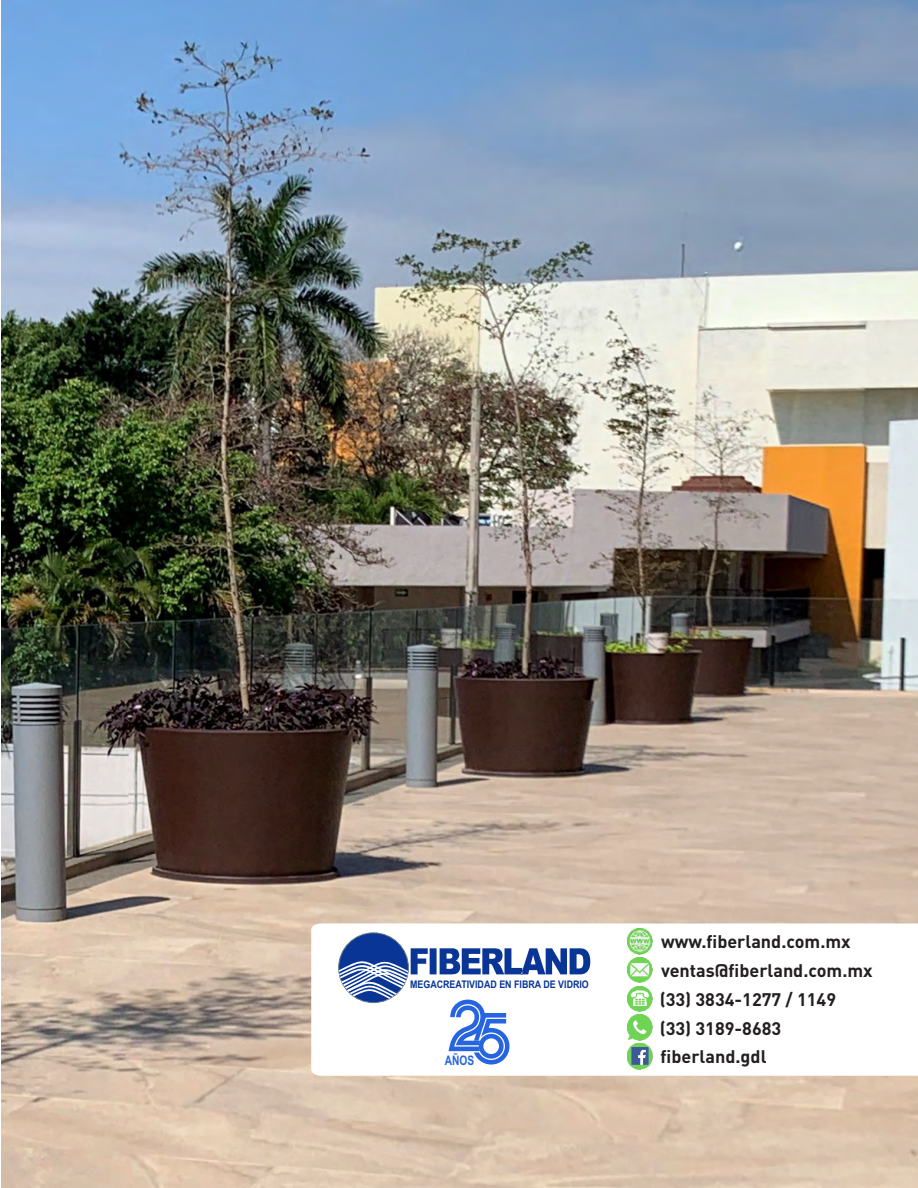
<style>
.page{position:relative;width:918px;height:1188px;background:#fff}
.page>*{position:absolute;margin:0;border:0;box-sizing:border-box;transform-origin:0 0}
.t1{font:700 18px/28.8px "DIN";color:#231f20}
.t2{font:700 13.05px "Arial";color:#2664e0;scale:.77 1}
.t3{font:700 10.5px "Arial";color:#093696;scale:.85 1}
</style>
<div class="page">
<img style="left:1px;top:0;width:917px;height:1188px">
<svg style="left:311px;top:923px;width:607px;height:153px"></svg>
<div style="left:339px;top:933px;width:70px;height:70px;background:#093696;border:1px solid #647883;border-radius:50%"></div>
<svg style="left:339px;top:948px;width:251px;height:117px"></svg>
<img style="left:627px;top:986px;width:26px;height:26px">
<img style="left:627px;top:1015px;width:26px;height:25px">
<img style="left:627px;top:957px;width:26px;height:26px">
<img style="left:627px;top:1044px;width:26px;height:25px">
<img style="left:627px;top:929px;width:26px;height:25px">
<p class="t3" style="left:410px;top:980px;width:212px">MEGACREATIVIDAD EN FIBRA DE VIDRIO</p>
<p class="t2" style="left:445px;top:1055px;width:40px">AÑOS</p>
<p class="t1" style="left:660px;top:929px;width:215px">www.fiberland.com.mx ventas@fiberland.com.mx (33) 3834-1277 / 1149<br>(33) 3189-8683 fiberland.gdl</p>
</div>
